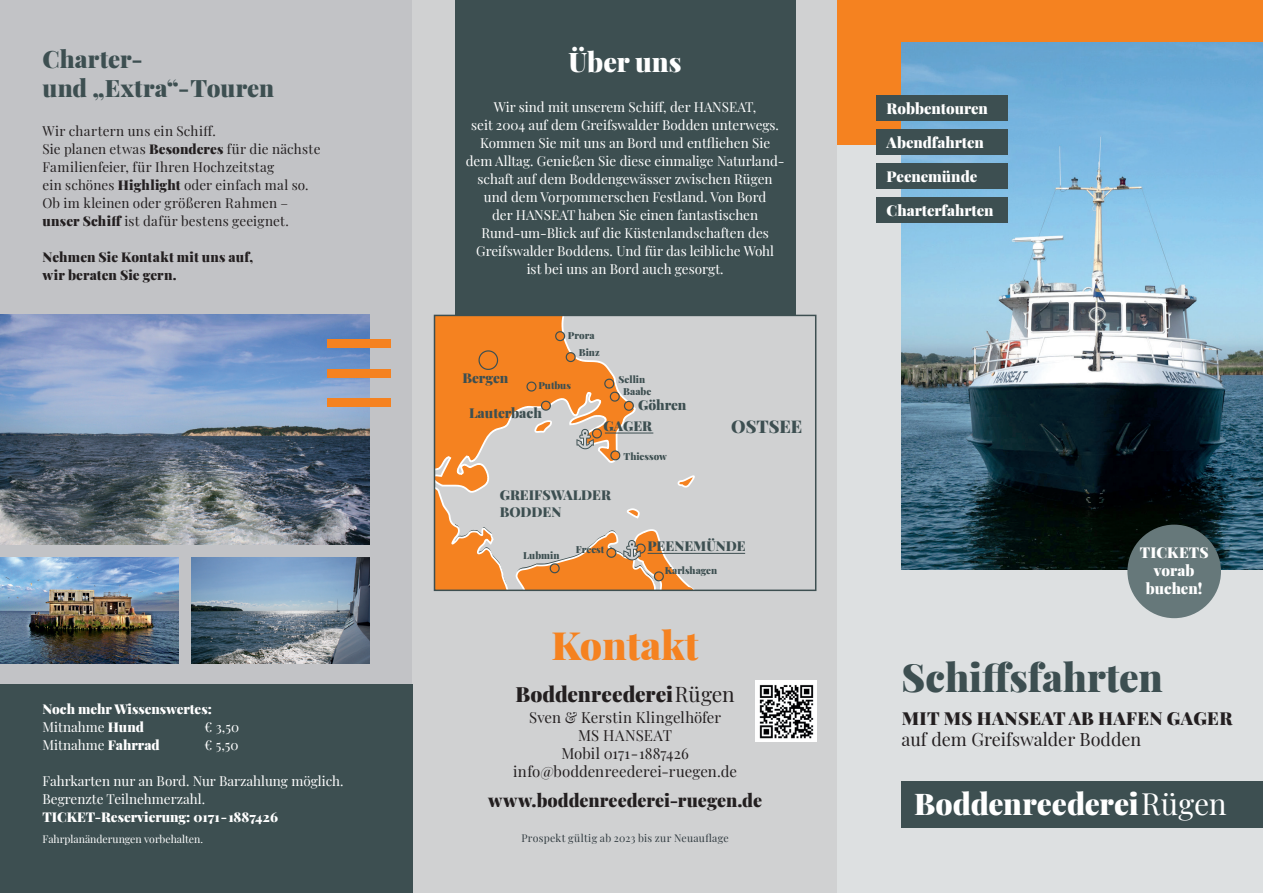
<style>
.page{position:relative;width:1263px;height:893px;background:#fff}
.page>*{position:absolute;margin:0;border:0;box-sizing:border-box;transform-origin:0 0}
.t1{font:900 39px "Playfair Display";color:#3d4f51}
.t2{font:900 39px "Playfair Display";color:#f58220}
.t3{font:900 30px "Playfair Display";color:#fff}
.t4{font:900 27px "Playfair Display";color:#fff}
.t5{font:900 24px "Playfair Display";letter-spacing:.005em;color:#3d4f51}
.t6{font:900 21px "Playfair Display";color:#231f20}
.t7{font:900 18px "Playfair Display";letter-spacing:.005em;color:#231f20}
.t8{font:18px "Playfair Display";color:#231f20}
.t9{font:900 17.55px "Playfair Display";color:#3d4f51}
.t10{font:15px/18px "Playfair Display";letter-spacing:.005em;color:#231f20;text-align:center}
.t11{font:900 15px/18px "Playfair Display";color:#fff;text-align:center}
.t12{font:900 13.65px/16.4px "Playfair Display";color:#3d4f51}
.t13{font:13.5px/18px "Playfair Display";color:#fff;text-align:center}
.t14{font:13.5px/18px "Playfair Display";letter-spacing:.015em;color:#231f20}
.t15{font:900 13.5px/18px "Playfair Display";color:#fff}
.t16{font:900 13.5px/18px "Playfair Display";letter-spacing:.005em;color:#231f20}
.t17{font:10.5px "Playfair Display";letter-spacing:.025em;color:#303a3f}
.t18{font:10.5px "Playfair Display";color:#fff}
.t19{font:900 9.75px/17.7px "Playfair Display";color:#3d4f51}
.s1{font-weight:900}
.s2{font-weight:400}
</style>
<div class="page">
<div style="left:0;top:0;width:412px;height:893px;background:#c2c3c6"></div>
<div style="left:412px;top:0;width:426px;height:893px;background:#d0d1d2"></div>
<div style="left:838px;top:0;width:425px;height:893px;background:#dde0e1"></div>
<div style="left:455px;top:0;width:340px;height:584px;background:#3d4f51"></div>
<div style="left:636px;top:318px;width:159px;height:266px;background:#d0d1d2"></div>
<svg style="left:437px;top:325px;width:219px;height:263px;background:#dbba9e"></svg>
<svg style="left:677px;top:475px;width:18px;height:13px"></svg>
<svg style="left:626px;top:508px;width:14px;height:11px"></svg>
<svg style="left:606px;top:548px;width:10px;height:10px"></svg>
<svg style="left:550px;top:563px;width:10px;height:10px"></svg>
<hr style="left:648px;top:553px;width:97px;height:1px;background:#3d4f51">
<svg style="left:623px;top:528px;width:107px;height:60px;background:#d6b79d"></svg>
<svg style="left:437px;top:318px;width:199px;height:175px;background:#e3a773"></svg>
<hr style="left:605px;top:433px;width:48px;height:1px;background:#3d4f51">
<div style="left:434px;top:315px;width:382px;height:276px;border:2px solid #3d4f51"></div>
<div style="left:838px;top:0;width:425px;height:144px;background:#f58220"></div>
<img style="left:901px;top:43px;width:362px;height:527px">
<div style="left:901px;top:781px;width:362px;height:47px;background:#3d4f51"></div>
<div style="left:1127px;top:525px;width:94px;height:93px;background:#66787a;border-radius:50%"></div>
<div style="left:876px;top:96px;width:132px;height:25px;background:#3d4f51"></div>
<div style="left:876px;top:130px;width:132px;height:25px;background:#3d4f51"></div>
<div style="left:876px;top:164px;width:132px;height:25px;background:#3d4f51"></div>
<div style="left:876px;top:198px;width:132px;height:25px;background:#3d4f51"></div>
<img style="left:0;top:315px;width:370px;height:229px">
<div style="left:327px;top:399px;width:64px;height:8px;background:#f58220"></div>
<div style="left:327px;top:369px;width:64px;height:8px;background:#f58220"></div>
<div style="left:327px;top:339px;width:64px;height:9px;background:#f58220"></div>
<div style="left:0;top:685px;width:412px;height:208px;background:#3d4f51"></div>
<img style="left:0;top:557px;width:179px;height:106px">
<img style="left:191px;top:557px;width:179px;height:106px">
<img style="left:756px;top:681px;width:60px;height:60px">
<h3 class="t5" style="left:43px;top:41px;width:102px">Charter-</h3>
<h3 class="t4" style="left:569px;top:40px;width:114px">Über uns</h3>
<h3 class="t5" style="left:43px;top:69px;width:233px">und „Extra“- Touren</h3>
<p class="t13" style="left:466px;top:97px;width:320px">Wir sind mit unserem Schiff, der HANSEAT,<br>seit 2004 auf dem Greifswalder Bodden unterwegs.<br>Kommen Sie mit uns an Bord und entfliehen Sie dem Alltag. Genießen Sie diese einmalige Naturland&shy;schaft auf dem Boddengewässer zwischen Rügen und dem Vorpommerschen Festland. Von Bord<br>der HANSEAT haben Sie einen fantastischen Rund-um-Blick auf die Küstenlandschaften des Greifswalder Boddens. Und für das leibliche Wohl<br>ist bei uns an Bord auch gesorgt.</p>
<p class="t14" style="left:43px;top:121px;width:279px">Wir chartern uns ein Schiff.<br>Sie planen etwas <span class="s1">Besonderes</span> für die nächste Familienfeier, für Ihren Hochzeitstag<br>ein schönes <span class="s1">Highlight</span> oder einfach mal so.<br>Ob im kleinen oder größeren Rahmen – <span class="s1">unser Schiff</span> ist dafür bestens geeignet.</p>
<p class="t16" style="left:43px;top:247px;width:212px">Nehmen Sie Kontakt mit uns auf, wir beraten Sie gern.</p>
<p class="t19" style="left:579px;top:325px;width:22px;text-indent:-11px">Prora<br>Binz</p>
<p class="t12" style="left:463px;top:368px;width:47px">Bergen</p>
<p class="t19" style="left:538px;top:375px;width:34px">Putbus</p>
<p class="t12" style="left:469px;top:403px;width:74px">Lauterbach</p>
<p class="t19" style="left:619px;top:369px;width:28px">Sellin</p>
<p class="t12" style="left:638px;top:396px;width:50px">Göhren</p>
<p class="t19" style="left:623px;top:381px;width:29px">Baabe</p>
<p class="t12" style="left:604px;top:416px;width:50px">GAGER</p>
<p class="t12" style="left:500px;top:486px;width:113px">GREIFSWALDER<br>BODDEN</p>
<p class="t19" style="left:624px;top:446px;width:45px">Thiessow</p>
<p class="t9" style="left:731px;top:413px;width:73px">OSTSEE</p>
<p class="t19" style="left:523px;top:546px;width:38px">Lubmin</p>
<p class="t19" style="left:576px;top:539px;width:30px">Freest</p>
<p class="t12" style="left:647px;top:537px;width:100px">PEENEMÜNDE</p>
<p class="t19" style="left:665px;top:561px;width:54px">Karlshagen</p>
<p class="t15" style="left:43px;top:699px;width:171px">Noch mehr Wissenswertes:<br><span class="s2">Mitnahme</span> Hund</p>
<p class="t13" style="left:205px;top:717px;width:36px">€ 3,50</p>
<p class="t13" style="left:43px;top:735px;width:119px">Mitnahme <span class="s1">Fahrrad</span></p>
<p class="t13" style="left:205px;top:735px;width:36px">€ 5,50</p>
<p class="t13" style="left:43px;top:771px;width:303px;text-align:left">Fahrkarten nur an Bord. Nur Barzahlung möglich.<br>Begrenzte Teilnehmerzahl.</p>
<p class="t15" style="left:43px;top:807px;width:237px">TICKET-Reservierung: 0171 - 1887426</p>
<p class="t18" style="left:43px;top:831px;width:162px">Fahrplanänderungen vorbehalten.</p>
<h1 class="t2" style="left:552px;top:615px;width:148px">Kontakt</h1>
<h3 class="t6" style="left:515px;top:678px;width:221px">Boddenreederei <span class="s2">Rügen</span></h3>
<p class="t10" style="left:513px;top:707px;width:226px">Sven &amp; Kerstin Klingelhöfer<br>MS HANSEAT<br>Mobil 0171 - 1887426 info@boddenreederei-ruegen.de</p>
<h3 class="t7" style="left:488px;top:786px;width:275px">www.boddenreederei-ruegen.de</h3>
<p class="t17" style="left:521px;top:830px;width:209px">Prospekt gültig ab 2023 bis zur Neuauflage</p>
<p class="t11" style="left:887px;top:98px;width:103px">Robbentouren</p>
<p class="t11" style="left:887px;top:132px;width:99px">Abendfahrten</p>
<p class="t11" style="left:887px;top:166px;width:92px">Peenemünde</p>
<p class="t11" style="left:887px;top:200px;width:108px">Charterfahrten</p>
<p class="t11" style="left:1140px;top:542px;width:70px">TICKETS vorab buchen!</p>
<h1 class="t1" style="left:901px;top:647px;width:263px">Schiffsfahrten</h1>
<h3 class="t7" style="left:902px;top:703px;width:332px">MIT MS HANSEAT AB HAFEN GAGER</h3>
<h3 class="t8" style="left:901px;top:725px;width:241px">auf dem Greifswalder Bodden</h3>
<h2 class="t3" style="left:914px;top:780px;width:314px">Boddenreederei <span class="s2">Rügen</span></h2>
</div>
